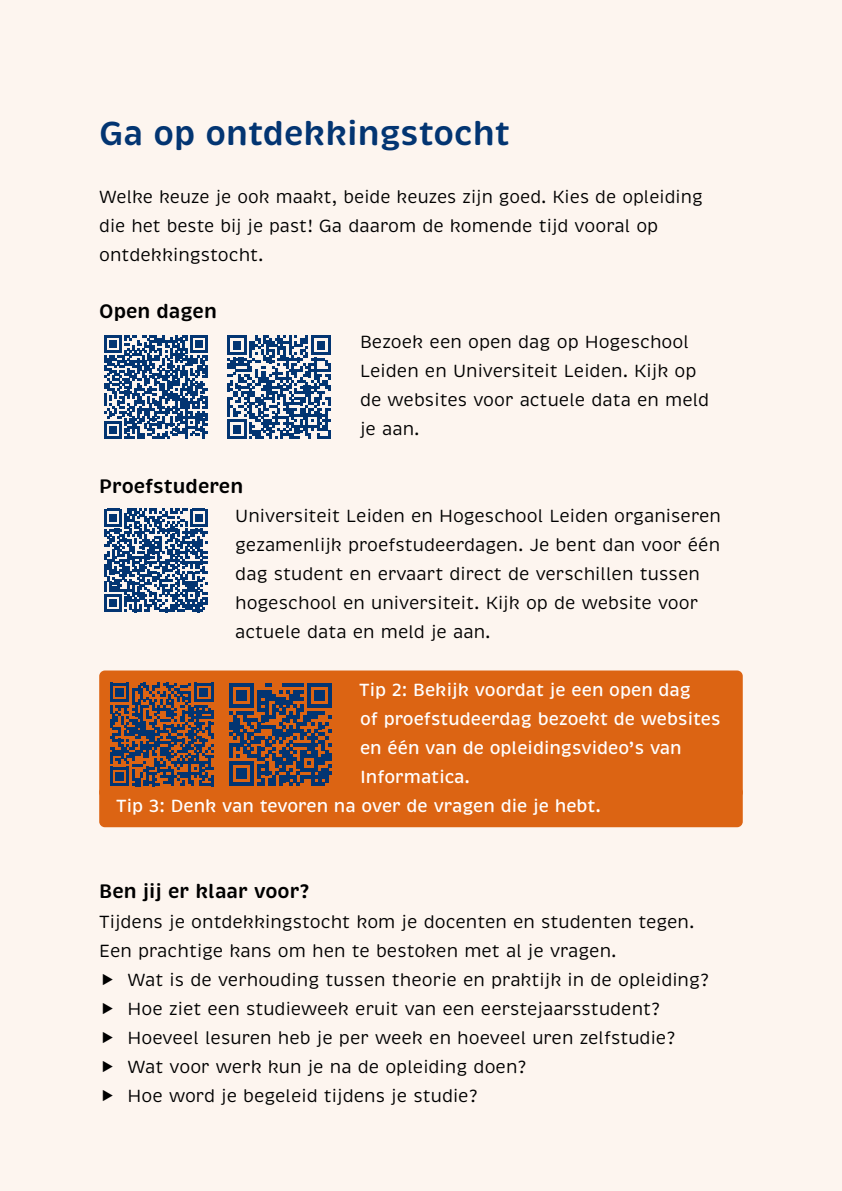
<style>
.page{position:relative;width:842px;height:1191px;background:#fdf5ef}
.page>*{position:absolute;margin:0;border:0;box-sizing:border-box;transform-origin:0 0}
._02_kop_2{font:600 34px "Brevia";color:#033572}
._03_subkop{font:600 20px "Brevia";color:#000}
._00_tekst{font:18px/29px "Brevia";color:#000}
._06_kader{font:500 18px/29px "Brevia";color:#fff}
</style>
<div class="page">
<div style="left:99px;top:670px;width:644px;height:128px;background:#dc6413;border-radius:6px"></div>
<div style="left:99px;top:786px;width:644px;height:41px;background:#dc6413;border-radius:6px"></div>
<svg style="left:104px;top:335px;width:104px;height:104px"></svg>
<svg style="left:227px;top:335px;width:104px;height:104px"></svg>
<svg style="left:104px;top:509px;width:104px;height:103px"></svg>
<svg style="left:110px;top:682px;width:103px;height:104px"></svg>
<svg style="left:229px;top:683px;width:103px;height:102px"></svg>
<h2 class="_02_kop_2" style="left:99px;top:112px;width:412px">Ga op ontdekkingstocht</h2>
<p class="_00_tekst" style="left:99px;top:183px;width:605px">Welke keuze je ook maakt, beide keuzes zijn goed. Kies de opleiding die het beste bij je past! Ga daarom de komende tijd vooral op ontdekkingstocht.</p>
<h3 class="_03_subkop" style="left:99px;top:299px;width:119px">Open dagen</h3>
<p class="_00_tekst" style="left:360px;top:328px;width:351px">Bezoek een open dag op Hogeschool<br>Leiden en Universiteit Leiden. Kijk op de websites voor actuele data en meld je aan.</p>
<h3 class="_03_subkop" style="left:99px;top:474px;width:146px">Proefstuderen</h3>
<p class="_00_tekst" style="left:235px;top:502px;width:487px">Universiteit Leiden en Hogeschool Leiden organiseren gezamenlijk proefstudeerdagen. Je bent dan voor één dag student en ervaart direct de verschillen tussen hogeschool en universiteit. Kijk op de website voor actuele data en meld je aan.</p>
<p class="_06_kader" style="left:359px;top:676px;width:363px">Tip 2: Bekijk voordat je een open dag<br>of proefstudeerdag bezoekt de websites en één van de opleidingsvideo’s van<br>Informatica.</p>
<p class="_06_kader" style="left:116px;top:792px;width:486px">Tip 3: Denk van tevoren na over de vragen die je hebt.</p>
<h3 class="_03_subkop" style="left:99px;top:879px;width:212px">Ben jij er klaar voor?</h3>
<p class="_00_tekst" style="left:99px;top:908px;width:597px">Tijdens je ontdekkingstocht kom je docenten en studenten tegen.<br>Een prachtige kans om hen te bestoken met al je vragen.</p>
<p class="_00_tekst" style="left:128px;top:966px;width:583px">Wat is de verhouding tussen theorie en praktijk in de opleiding?</p>
<p class="_00_tekst" style="left:128px;top:995px;width:534px">Hoe ziet een studieweek eruit van een eerstejaarsstudent?</p>
<p class="_00_tekst" style="left:128px;top:1024px;width:549px">Hoeveel lesuren heb je per week en hoeveel uren zelfstudie?</p>
<p class="_00_tekst" style="left:128px;top:1053px;width:400px">Wat voor werk kun je na de opleiding doen?</p>
<p class="_00_tekst" style="left:128px;top:1082px;width:351px">Hoe word je begeleid tijdens je studie?</p>
</div>
